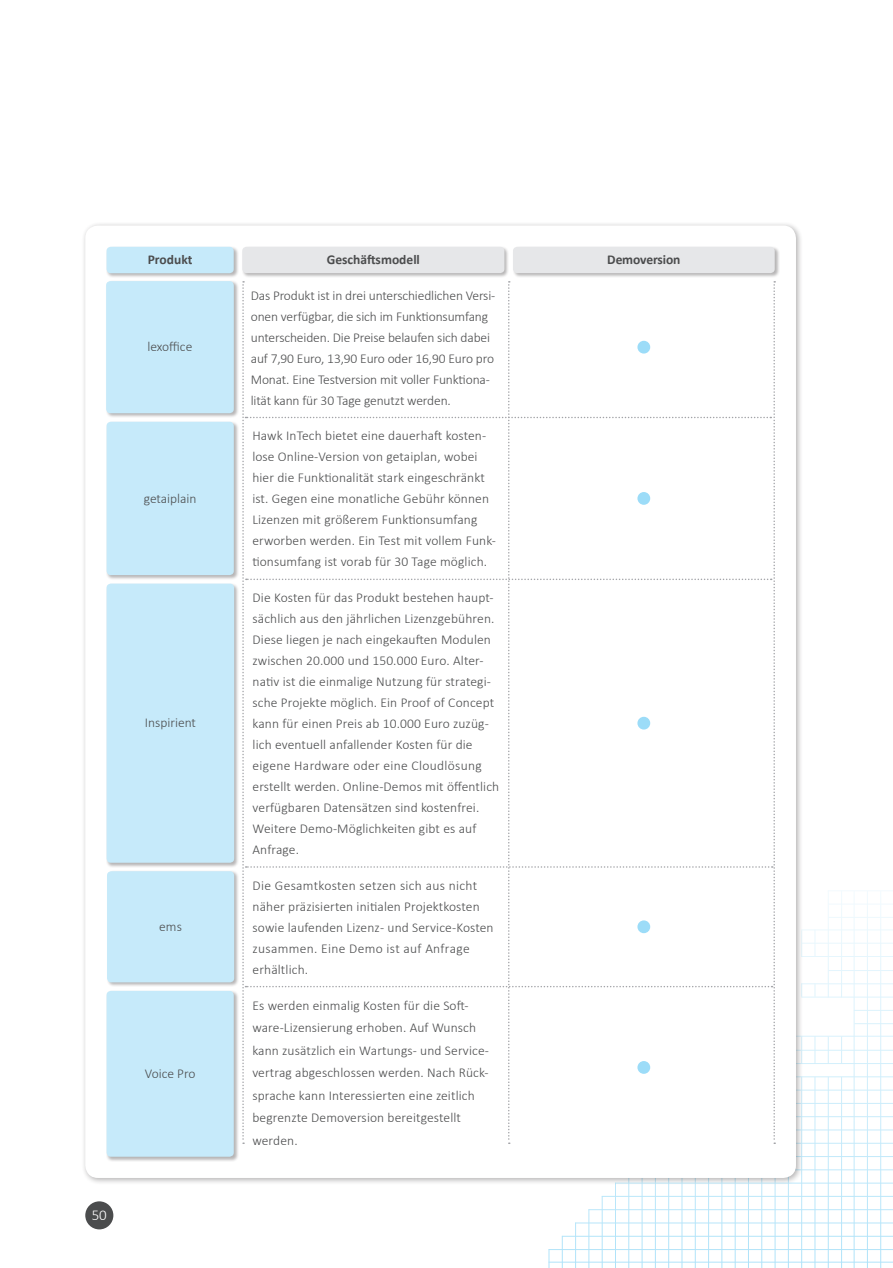
<style>
.page{position:relative;width:893px;height:1268px;background:#fff}
.page>*{position:absolute;margin:0;border:0;box-sizing:border-box;transform-origin:0 0}
.t1{font:300 15px "Calibri";color:#fff}
.Absatzformat_3{font:300 13.5px/21px "Calibri";letter-spacing:.01em;color:#4b4c4d}
.Absatzformat_3-2{font:300 13.5px/21px "Calibri";letter-spacing:-.01em;color:#4b4c4d}
.tabelle_text_white{font:300 13.5px "Calibri";color:#4b4c4d}
.tabelle_text_white-2{font:700 13.5px "Calibri";color:#4b4c4d}
</style>
<div class="page">
<hr style="left:601px;top:1196px;width:291px;height:1px;background:#9cdcf8">
<hr style="left:588px;top:1209px;width:304px;height:1px;background:#9cdcf8">
<hr style="left:575px;top:1223px;width:317px;height:1px;background:#9cdcf8">
<hr style="left:561px;top:1236px;width:331px;height:1px;background:#9cdcf8">
<hr style="left:548px;top:1249px;width:344px;height:1px;background:#9cdcf8">
<hr style="left:548px;top:1262px;width:344px;height:1px;background:#9cdcf8">
<hr style="left:615px;top:1183px;width:277px;height:1px;background:#9cdcf8">
<hr style="left:708px;top:1090px;width:1px;height:178px;background:#9cdcf8">
<hr style="left:721px;top:1077px;width:1px;height:191px;background:#9cdcf8">
<hr style="left:734px;top:1077px;width:1px;height:191px;background:#9cdcf8">
<hr style="left:747px;top:1077px;width:1px;height:191px;background:#9cdcf8">
<hr style="left:761px;top:1077px;width:1px;height:191px;background:#9cdcf8">
<hr style="left:774px;top:1077px;width:1px;height:191px;background:#9cdcf8">
<hr style="left:694px;top:1103px;width:1px;height:165px;background:#9cdcf8">
<hr style="left:787px;top:1077px;width:1px;height:191px;background:#9cdcf8">
<hr style="left:801px;top:1077px;width:1px;height:191px;background:#9cdcf8">
<hr style="left:814px;top:1077px;width:1px;height:191px;background:#9cdcf8">
<hr style="left:827px;top:1077px;width:1px;height:191px;background:#9cdcf8">
<hr style="left:840px;top:1077px;width:1px;height:191px;background:#9cdcf8">
<hr style="left:853px;top:891px;width:1px;height:377px;background:#9cdcf8">
<hr style="left:866px;top:891px;width:1px;height:377px;background:#9cdcf8">
<hr style="left:880px;top:891px;width:1px;height:377px;background:#9cdcf8">
<hr style="left:681px;top:1116px;width:1px;height:152px;background:#9cdcf8">
<svg style="left:548px;top:1249px;width:1px;height:19px"></svg>
<hr style="left:561px;top:1236px;width:1px;height:32px;background:#9cdcf8">
<hr style="left:575px;top:1223px;width:1px;height:45px;background:#9cdcf8">
<hr style="left:588px;top:1209px;width:1px;height:59px;background:#9cdcf8">
<hr style="left:601px;top:1196px;width:1px;height:72px;background:#9cdcf8">
<hr style="left:615px;top:1183px;width:1px;height:85px;background:#9cdcf8">
<hr style="left:628px;top:1169px;width:1px;height:99px;background:#9cdcf8">
<hr style="left:641px;top:1156px;width:1px;height:112px;background:#9cdcf8">
<hr style="left:654px;top:1143px;width:1px;height:125px;background:#9cdcf8">
<hr style="left:668px;top:1130px;width:1px;height:138px;background:#9cdcf8">
<svg style="left:814px;top:931px;width:1px;height:25px"></svg>
<svg style="left:814px;top:984px;width:1px;height:13px"></svg>
<hr style="left:827px;top:890px;width:1px;height:107px;background:#9cdcf8">
<hr style="left:840px;top:890px;width:1px;height:107px;background:#9cdcf8">
<svg style="left:814px;top:1037px;width:1px;height:26px"></svg>
<hr style="left:708px;top:1090px;width:184px;height:1px;background:#9cdcf8">
<hr style="left:694px;top:1103px;width:198px;height:1px;background:#9cdcf8">
<hr style="left:681px;top:1116px;width:211px;height:1px;background:#9cdcf8">
<hr style="left:668px;top:1130px;width:224px;height:1px;background:#9cdcf8">
<hr style="left:655px;top:1143px;width:237px;height:1px;background:#9cdcf8">
<hr style="left:641px;top:1156px;width:251px;height:1px;background:#9cdcf8">
<hr style="left:628px;top:1169px;width:264px;height:1px;background:#9cdcf8">
<hr style="left:721px;top:1076px;width:171px;height:1px;background:#9cdcf8">
<hr style="left:801px;top:997px;width:91px;height:1px;background:#9cdcf8">
<hr style="left:801px;top:983px;width:91px;height:1px;background:#9cdcf8">
<hr style="left:828px;top:970px;width:64px;height:1px;background:#9cdcf8">
<hr style="left:801px;top:956px;width:91px;height:1px;background:#9cdcf8">
<hr style="left:801px;top:943px;width:91px;height:1px;background:#9cdcf8">
<hr style="left:801px;top:930px;width:91px;height:1px;background:#9cdcf8">
<hr style="left:828px;top:917px;width:64px;height:1px;background:#9cdcf8">
<hr style="left:827px;top:904px;width:65px;height:1px;background:#9cdcf8">
<hr style="left:827px;top:890px;width:65px;height:1px;background:#9cdcf8">
<hr style="left:853px;top:1010px;width:39px;height:1px;background:#9cdcf8">
<hr style="left:854px;top:1023px;width:38px;height:1px;background:#9cdcf8">
<hr style="left:747px;top:1036px;width:145px;height:1px;background:#9cdcf8">
<hr style="left:748px;top:1050px;width:144px;height:1px;background:#9cdcf8">
<hr style="left:747px;top:1063px;width:145px;height:1px;background:#9cdcf8">
<div style="left:81px;top:222px;width:722px;height:964px;background:#231f20;opacity:.33"></div>
<div style="left:85px;top:226px;width:710px;height:952px;background:#fff;border-radius:13px"></div>
<svg style="left:242px;top:281px;width:533px;height:863px"></svg>
<div style="left:241px;top:246px;width:268px;height:32px;background:#231f20;opacity:.33"></div>
<div style="left:242px;top:247px;width:262px;height:26px;background:#e6e7e9;border-radius:4px"></div>
<div style="left:512px;top:246px;width:267px;height:32px;background:#231f20;opacity:.33"></div>
<div style="left:513px;top:247px;width:261px;height:26px;background:#e6e7e9;border-radius:4px"></div>
<div style="left:106px;top:246px;width:133px;height:32px;background:#231f20;opacity:.33"></div>
<div style="left:106px;top:247px;width:128px;height:26px;background:#c6eafa;border-radius:4px"></div>
<div style="left:106px;top:421px;width:133px;height:159px;background:#231f20;opacity:.33"></div>
<div style="left:107px;top:422px;width:127px;height:153px;background:#c6eafa;border-radius:4px"></div>
<div style="left:106px;top:583px;width:133px;height:285px;background:#231f20;opacity:.33"></div>
<div style="left:107px;top:584px;width:127px;height:279px;background:#c6eafa;border-radius:4px"></div>
<div style="left:106px;top:870px;width:133px;height:118px;background:#231f20;opacity:.33"></div>
<div style="left:107px;top:871px;width:127px;height:111px;background:#c6eafa;border-radius:4px"></div>
<div style="left:106px;top:990px;width:133px;height:172px;background:#231f20;opacity:.33"></div>
<div style="left:107px;top:991px;width:127px;height:166px;background:#c6eafa;border-radius:4px"></div>
<div style="left:638px;top:342px;width:11px;height:11px;background:#9cdcf8;border-radius:50%"></div>
<div style="left:637px;top:341px;width:13px;height:13px;border:2px solid #9cdcf8;border-radius:50%"></div>
<div style="left:105px;top:280px;width:134px;height:139px;background:#231f20;opacity:.33"></div>
<div style="left:106px;top:281px;width:128px;height:132px;background:#c6eafa;border-radius:4px"></div>
<div style="left:85px;top:1201px;width:28px;height:28px;background:#4b4c4d;border-radius:50%"></div>
<p class="t1" style="left:92px;top:1206px;width:17px">50</p>
<p class="tabelle_text_white-2" style="left:148px;top:250px;width:46px">Produkt</p>
<p class="tabelle_text_white-2" style="left:326px;top:250px;width:95px">Geschäftsmodell</p>
<p class="tabelle_text_white-2" style="left:607px;top:250px;width:75px">Demoversion</p>
<p class="tabelle_text_white" style="left:147px;top:339px;width:46px">lexoffice</p>
<p class="tabelle_text_white" style="left:144px;top:490px;width:54px">getaiplain</p>
<p class="tabelle_text_white" style="left:145px;top:715px;width:53px">Inspirient</p>
<p class="tabelle_text_white" style="left:159px;top:918px;width:24px">ems</p>
<p class="tabelle_text_white" style="left:145px;top:1065px;width:52px">Voice Pro</p>
<p class="Absatzformat_3-2" style="left:251px;top:285px;width:246px">Das Produkt ist in drei unterschiedlichen Versi&shy;onen verfügbar, die sich im Funktionsumfang unterscheiden. Die Preise belaufen sich dabei auf 7,90 Euro, 13,90 Euro oder 16,90 Euro pro Monat. Eine Testversion mit voller Funktiona&shy;lität kann für 30 Tage genutzt werden.</p>
<p class="Absatzformat_3" style="left:252px;top:425px;width:245px">Hawk InTech bietet eine dauerhaft kosten&shy;lose Online-Version von getaiplan, wobei hier die Funktionalität stark eingeschränkt ist. Gegen eine monatliche Gebühr können Lizenzen mit größerem Funktionsumfang erworben werden. Ein Test mit vollem Funk&shy;tionsumfang ist vorab für 30 Tage möglich.</p>
<p class="Absatzformat_3" style="left:252px;top:587px;width:248px">Die Kosten für das Produkt bestehen haupt&shy;sächlich aus den jährlichen Lizenzgebühren.<br>Diese liegen je nach eingekauften Modulen zwischen 20.000 und 150.000 Euro. Alter&shy;nativ ist die einmalige Nutzung für strategi&shy;sche Projekte möglich. Ein Proof of Concept kann für einen Preis ab 10.000 Euro zuzüg&shy;lich eventuell anfallender Kosten für die eigene Hardware oder eine Cloudlösung erstellt werden. Online-Demos mit öffentlich verfügbaren Datensätzen sind kostenfrei.<br>Weitere Demo-Möglichkeiten gibt es auf Anfrage.</p>
<p class="Absatzformat_3" style="left:252px;top:875px;width:242px">Die Gesamtkosten setzen sich aus nicht näher präzisierten initialen Projektkosten sowie laufenden Lizenz- und Service-Kosten zusammen. Eine Demo ist auf Anfrage erhältlich.</p>
<p class="Absatzformat_3" style="left:252px;top:994px;width:238px;line-height:22.5px">Es werden einmalig Kosten für die Soft&shy;ware-Lizensierung erhoben. Auf Wunsch kann zusätzlich ein Wartungs- und Service&shy;vertrag abgeschlossen werden. Nach Rück&shy;sprache kann Interessierten eine zeitlich begrenzte Demoversion bereitgestellt werden.</p>
</div>
